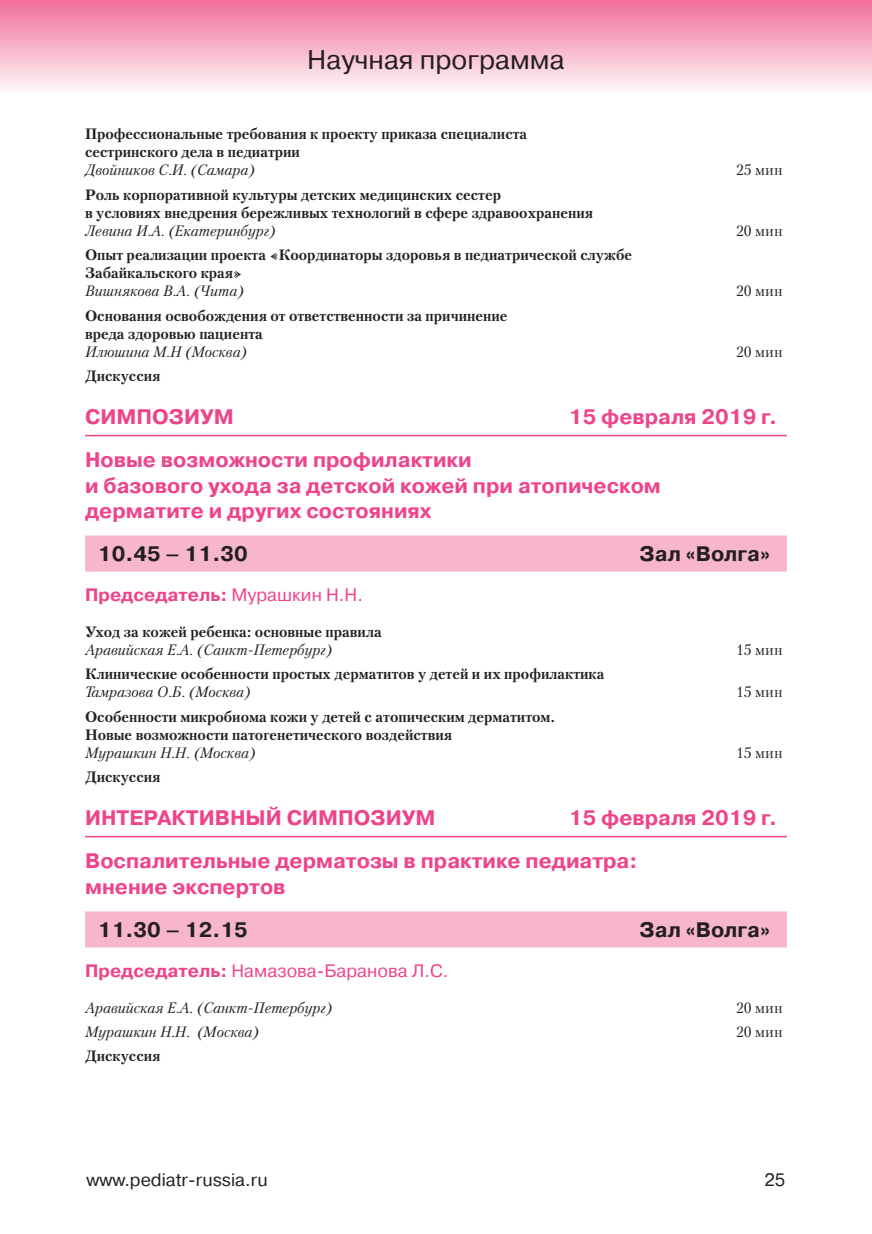
<style>
.page{position:relative;width:872px;height:1234px;background:#fff}
.page>*{position:absolute;margin:0;border:0;box-sizing:border-box;transform-origin:0 0}
.t1{font:27px "Pragmatica C";color:#231f20}
.t2{font:700 21px/25.2px "Pragmatica C";color:#ee448b}
.t3{font:700 21px "Pragmatica C";color:#231f20}
.t4{font:18px "Pragmatica C";color:#ee448b}
.t5{font:700 18px "Pragmatica C";color:#ee448b}
.t6{font:18px "Pragmatica C";color:#231f20}
.t7{font:700 15px/18px "Petersburg C";color:#231f20}
.t8{font:italic 15px "Petersburg C";color:#231f20}
.t9{font:15px "Petersburg C";color:#231f20}
.s1{font-weight:400}
.s2{font-weight:700}
</style>
<div class="page">
<div style="left:0;top:0;width:872px;height:94px;background:linear-gradient(to bottom,#f06e9a,#fef8f7)"></div>
<hr style="left:85px;top:435px;width:702px;height:1px;background:#ee448b">
<div style="left:85px;top:535px;width:702px;height:36px;background:#f8b6ca"></div>
<hr style="left:85px;top:835px;width:702px;height:2px;background:#ee448b">
<div style="left:85px;top:911px;width:702px;height:36px;background:#f8b6ca"></div>
<h1 class="t1" style="left:307px;top:50px;width:259px">Научная программа</h1>
<p class="t7" style="left:85px;top:126px;width:444px">Профессиональные требования к проекту приказа специалиста сестринского дела в педиатрии</p>
<p class="t8" style="left:85px;top:164px;width:171px">Двойников С.И. (Самара)</p>
<p class="t9" style="left:736px;top:163px;width:48px">25 мин</p>
<p class="t7" style="left:85px;top:187px;width:510px">Роль корпоративной культуры детских медицинских сестер<br>в условиях внедрения бережливых технологий в сфере здравоохранения</p>
<p class="t8" style="left:85px;top:224px;width:192px">Левина И.А. (Екатеринбург)</p>
<p class="t9" style="left:736px;top:223px;width:48px">20 мин</p>
<p class="t7" style="left:85px;top:247px;width:548px">Опыт реализации проекта «Координаторы здоровья в педиатрической службе<br>Забайкальского края»</p>
<p class="t8" style="left:85px;top:284px;width:160px">Вишнякова В.А. (Чита)</p>
<p class="t9" style="left:736px;top:284px;width:48px">20 мин</p>
<p class="t7" style="left:85px;top:307px;width:424px">Основания освобождения от ответственности за причинение вреда здоровью пациента</p>
<p class="t8" style="left:85px;top:345px;width:163px">Илюшина М.Н (Москва)</p>
<p class="t9" style="left:736px;top:344px;width:48px">20 мин</p>
<p class="t7" style="left:85px;top:368px;width:77px">Дискуссия</p>
<h2 class="t2" style="left:85px;top:406px;width:150px">СИМПОЗИУМ</h2>
<h2 class="t2" style="left:569px;top:406px;width:210px">15 февраля 2019 г.</h2>
<h2 class="t2" style="left:85px;top:449px;width:577px">Новые возможности профилактики<br>и базового ухода за детской кожей при атопическом дерматите и других состояниях</h2>
<h2 class="t3" style="left:98px;top:546px;width:151px">10.45 – 11.30</h2>
<h2 class="t3" style="left:639px;top:546px;width:132px">Зал «Волга»</h2>
<p class="t5" style="left:85px;top:587px;width:279px">Председатель: <span class="s1">Мурашкин Н.Н.</span></p>
<p class="t7" style="left:85px;top:623px;width:298px">Уход за кожей ребенка: основные правила</p>
<p class="t8" style="left:85px;top:643px;width:249px">Аравийская Е.А. (Санкт-Петербург)</p>
<p class="t9" style="left:736px;top:642px;width:48px">15 мин</p>
<p class="t7" style="left:85px;top:666px;width:521px">Клинические особенности простых дерматитов у детей и их профилактика</p>
<p class="t8" style="left:85px;top:685px;width:167px">Тамразова О.Б. (Москва)</p>
<p class="t9" style="left:736px;top:684px;width:48px">15 мин</p>
<p class="t7" style="left:85px;top:708px;width:471px">Особенности микробиома кожи у детей с атопическим дерматитом.<br>Новые возможности патогенетического воздействия</p>
<p class="t8" style="left:85px;top:745px;width:172px">Мурашкин Н.Н. (Москва)</p>
<p class="t9" style="left:736px;top:745px;width:48px">15 мин</p>
<p class="t7" style="left:85px;top:768px;width:77px">Дискуссия</p>
<h2 class="t2" style="left:85px;top:806px;width:352px">ИНТЕРАКТИВНЫЙ СИМПОЗИУМ</h2>
<h2 class="t2" style="left:85px;top:797px;width:693px;line-height:43.2px;text-indent:484px">15 февраля 2019 г.<br>Воспалительные дерматозы в практике педиатра:</h2>
<h2 class="t2" style="left:85px;top:875px;width:202px">мнение экспертов</h2>
<h2 class="t3" style="left:98px;top:921px;width:152px">11.30 – 12.15</h2>
<h2 class="t3" style="left:639px;top:921px;width:132px">Зал «Волга»</h2>
<p class="t4" style="left:85px;top:963px;width:365px"><span class="s2">Председатель:</span> Намазова-Баранова Л.С.</p>
<p class="t8" style="left:85px;top:1000px;width:249px">Аравийская Е.А. (Санкт-Петербург)</p>
<p class="t9" style="left:736px;top:1000px;width:48px">20 мин</p>
<p class="t8" style="left:85px;top:1025px;width:175px">Мурашкин Н.Н. (Москва)</p>
<p class="t9" style="left:736px;top:1024px;width:48px">20 мин</p>
<p class="t7" style="left:85px;top:1048px;width:77px">Дискуссия</p>
<p class="t6" style="left:87px;top:1172px;width:183px">www.pediatr-russia.ru</p>
<p class="t6" style="left:764px;top:1172px;width:22px">25</p>
</div>
